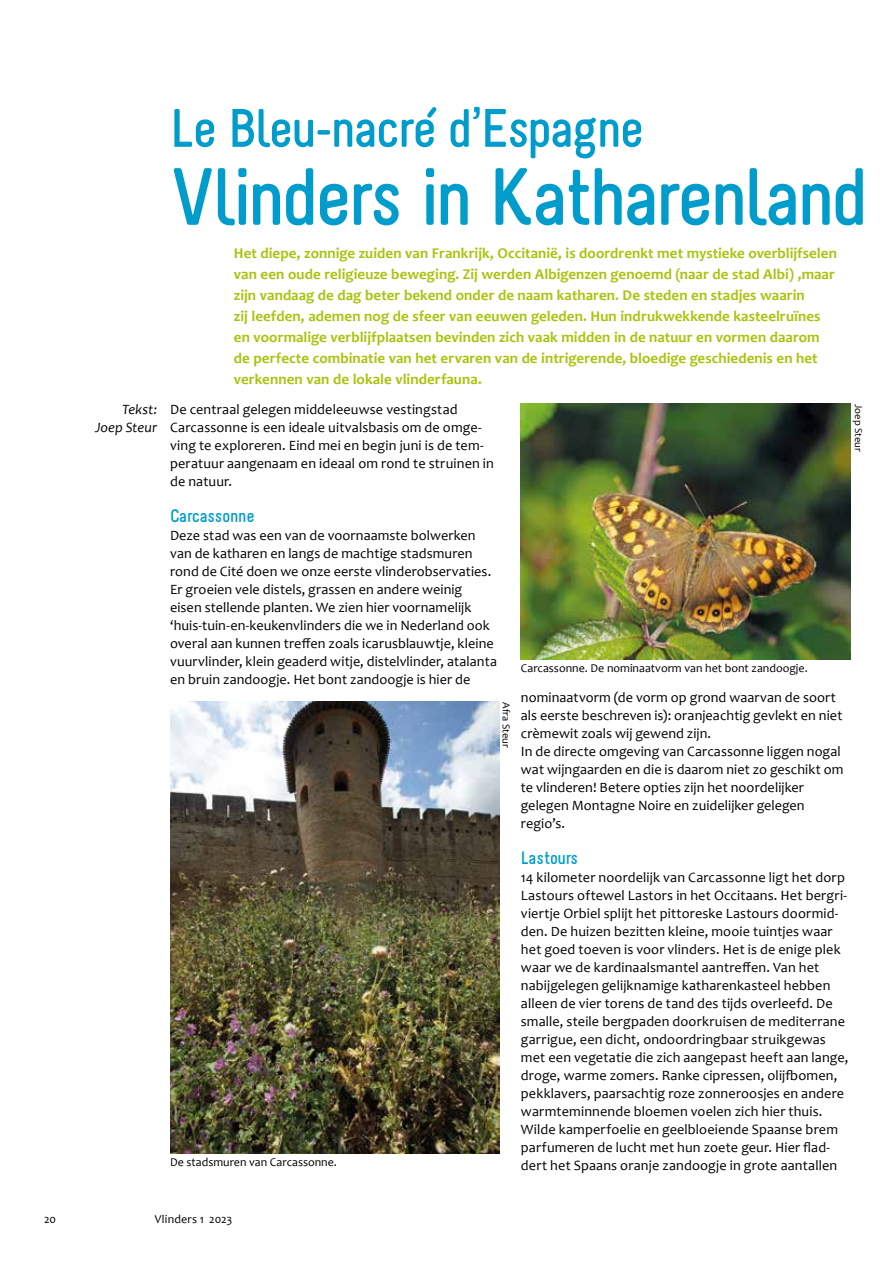
<style>
.page{position:relative;width:893px;height:1263px;background:#fff}
.page>*{position:absolute;margin:0;border:0;box-sizing:border-box;transform-origin:0 0}
.t1{font:700 81px "Melbourne";letter-spacing:-.03em;color:#009dcc}
.t2{font:700 54px "Melbourne";letter-spacing:-.025em;color:#009dcc}
.t3{font:700 18px "Melbourne";color:#009dcc}
.t4{font:700 15px/21px "Candara";letter-spacing:.005em;color:#a9c30c}
.t5{font:14.25px/18px "Candara";letter-spacing:.005em;color:#000}
.t6{font:italic 14.25px/18px "Candara";letter-spacing:.01em;color:#000;text-align:right}
.t7{font:12px "Candara";color:#000}
.t8{font:10.5px "Candara";color:#000}
</style>
<div class="page">
<svg style="left:427px;top:107px;width:10px;height:11px"></svg>
<img style="left:170px;top:702px;width:330px;height:451px">
<img style="left:521px;top:404px;width:329px;height:255px">
<h2 class="t2" style="left:170px;top:100px;width:475px">Le Bleu-nacre d’Espagne</h2>
<h1 class="t1" style="left:170px;top:154px;width:699px">Vlinders in Katharenland</h1>
<p class="t4" style="left:234px;top:243px;width:604px">Het diepe, zonnige zuiden van Frankrijk, Occitanië, is doordrenkt met mystieke overblijfselen van een oude religieuze beweging. Zij werden Albigenzen genoemd (naar de stad Albi) ,maar zijn vandaag de dag beter bekend onder de naam katharen. De steden en stadjes waarin<br>zij leefden, ademen nog de sfeer van eeuwen geleden. Hun indrukwekkende kasteelruïnes en voormalige verblijfplaatsen bevinden zich vaak midden in de natuur en vormen daarom de perfecte combinatie van het ervaren van de intrigerende, bloedige geschiedenis en het verkennen van de lokale vlinderfauna.</p>
<p class="t6" style="left:95px;top:400px;width:64px">Tekst:<br>Joep Steur</p>
<p class="t5" style="left:170px;top:400px;width:325px">De centraal gelegen middeleeuwse vestingstad Carcassonne is een ideale uitvalsbasis om de omge&shy;ving te exploreren. Eind mei en begin juni is de tem&shy;peratuur aangenaam en ideaal om rond te struinen in de natuur.</p>
<p class="t3" style="left:170px;top:506px;width:86px">Carcassonne</p>
<p class="t5" style="left:170px;top:526px;width:328px">Deze stad was een van de voornaamste bolwerken van de katharen en langs de machtige stadsmuren rond de Cité doen we onze eerste vlinderobservaties.<br>Er groeien vele distels, grassen en andere weinig eisen stellende planten. We zien hier voornamelijk ‘huis-tuin-en-keukenvlinders die we in Nederland ook overal aan kunnen treffen zoals icarusblauwtje, kleine vuurvlinder, klein geaderd witje, distelvlinder, atalanta en bruin zandoogje. Het bont zandoogje is hier de</p>
<p class="t7" style="left:170px;top:1155px;width:168px">De stadsmuren van Carcassonne.</p>
<p class="t8" style="left:513px;top:702px;width:47px;rotate:90deg">Afra Steur</p>
<p class="t8" style="left:865px;top:404px;width:49px;rotate:90deg">Joep Steur</p>
<p class="t7" style="left:521px;top:661px;width:288px">Carcassonne. De nominaatvorm van het bont zandoogje.</p>
<p class="t5" style="left:521px;top:688px;width:324px">nominaatvorm (de vorm op grond waarvan de soort als eerste beschreven is): oranjeachtig gevlekt en niet crèmewit zoals wij gewend zijn.<br>In de directe omgeving van Carcassonne liggen nogal wat wijngaarden en die is daarom niet zo geschikt om te vlinderen! Betere opties zijn het noordelijker gelegen Montagne Noire en zuidelijker gelegen regio’s.</p>
<p class="t3" style="left:521px;top:848px;width:59px">Lastours</p>
<p class="t5" style="left:521px;top:868px;width:329px">14 kilometer noordelijk van Carcassonne ligt het dorp Lastours oftewel Lastors in het Occitaans. Het bergri&shy;viertje Orbiel splijt het pittoreske Lastours doormid&shy;den. De huizen bezitten kleine, mooie tuintjes waar het goed toeven is voor vlinders. Het is de enige plek waar we de kardinaalsmantel aantreffen. Van het nabijgelegen gelijknamige katharenkasteel hebben alleen de vier torens de tand des tijds overleefd. De smalle, steile bergpaden doorkruisen de mediterrane garrigue, een dicht, ondoordringbaar struikgewas met een vegetatie die zich aangepast heeft aan lange, droge, warme zomers. Ranke cipressen, olijfbomen, pekklavers, paarsachtig roze zonneroosjes en andere warmteminnende bloemen voelen zich hier thuis.<br>Wilde kamperfoelie en geelbloeiende Spaanse brem parfumeren de lucht met hun zoete geur. Hier flad&shy;dert het Spaans oranje zandoogje in grote aantallen</p>
<p class="t7" style="left:44px;top:1211px;width:14px">20</p>
<p class="t7" style="left:155px;top:1211px;width:79px">Vlinders 1 2023</p>
</div>
